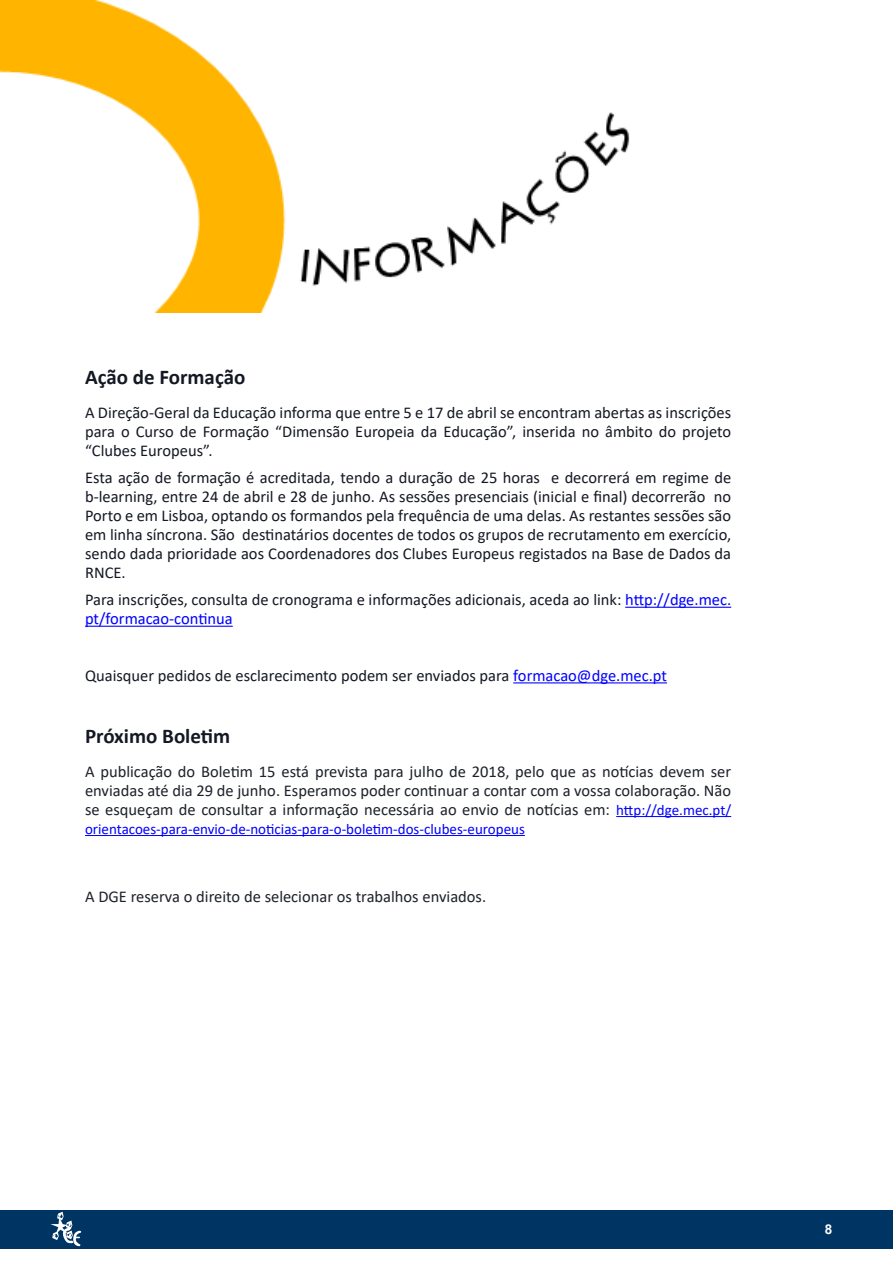
<style>
.page{position:relative;width:893px;height:1263px;background:#fff}
.page>*{position:absolute;margin:0;border:0;box-sizing:border-box;transform-origin:0 0}
.t1{font:700 21px "Calibri";color:#141823}
.t2{font:16.5px/18.9px "Calibri";color:#141823;text-align:justify}
.t3{font:16.5px/18.9px "Calibri";color:#1d2129;text-align:justify}
.t4{font:15px "Calibri";color:#00f}
.t5{font:700 13.5px "Arial";color:#fff}
.s1{color:#00f}
.s2{font-size:15px;color:#00f}
</style>
<div class="page">
<div style="left:0;top:1211px;width:893px;height:38px;background:#003463"></div>
<svg style="left:48px;top:1210px;width:34px;height:37px"></svg>
<img style="left:0;top:0;width:630px;height:312px">
<hr style="left:625px;top:607px;width:106px;height:1px;background:#00f">
<hr style="left:85px;top:626px;width:148px;height:1px;background:#00f">
<hr style="left:513px;top:682px;width:154px;height:1px;background:#00f">
<hr style="left:616px;top:816px;width:115px;height:1px;background:#00f">
<hr style="left:85px;top:835px;width:440px;height:1px;background:#00f">
<p class="t1" style="left:85px;top:362px;width:162px">Ação de Formação</p>
<p class="t2" style="left:85px;top:402px;width:648px">A Direção-Geral da Educação informa que entre 5 e 17 de abril se encontram abertas as inscrições para o Curso de Formação “Dimensão Europeia da Educação”, inserida no âmbito do projeto “Clubes Europeus”.</p>
<p class="t2" style="left:85px;top:468px;width:648px">Esta ação de formação é acreditada, tendo a duração de 25 horas e decorrerá em regime de b-learning, entre 24 de abril e 28 de junho. As sessões presenciais (inicial e final) decorrerão no Porto e em Lisboa, optando os formandos pela frequência de uma delas. As restantes sessões são em linha síncrona. São destinatários docentes de todos os grupos de recrutamento em exercício, sendo dada prioridade aos Coordenadores dos Clubes Europeus registados na Base de Dados da RNCE.</p>
<p class="t2" style="left:85px;top:590px;width:648px">Para inscrições, consulta de cronograma e informações adicionais, aceda ao link: <span class="s1">http://dge.mec. pt/formacao-continua</span></p>
<p class="t2" style="left:85px;top:666px;width:583px">Quaisquer pedidos de esclarecimento podem ser enviados para <span class="s1">formacao@dge.mec.pt</span></p>
<p class="t1" style="left:85px;top:721px;width:147px">Próximo Boletim</p>
<p class="t3" style="left:85px;top:761px;width:648px">A publicação do Boletim 15 está prevista para julho de 2018, pelo que as notícias devem ser enviadas até dia 29 de junho. Esperamos poder continuar a contar com a vossa colaboração. Não se esqueçam de consultar a informação necessária ao envio de notícias em: <span class="s2">http://dge.mec.pt/</span></p>
<p class="t4" style="left:85px;top:818px;width:441px">orientacoes-para-envio-de-noticias-para-o-boletim-dos-clubes-europeus</p>
<p class="t3" style="left:85px;top:886px;width:403px">A DGE reserva o direito de selecionar os trabalhos enviados.</p>
<p class="t5" style="left:825px;top:1219px;width:9px">8</p>
</div>
